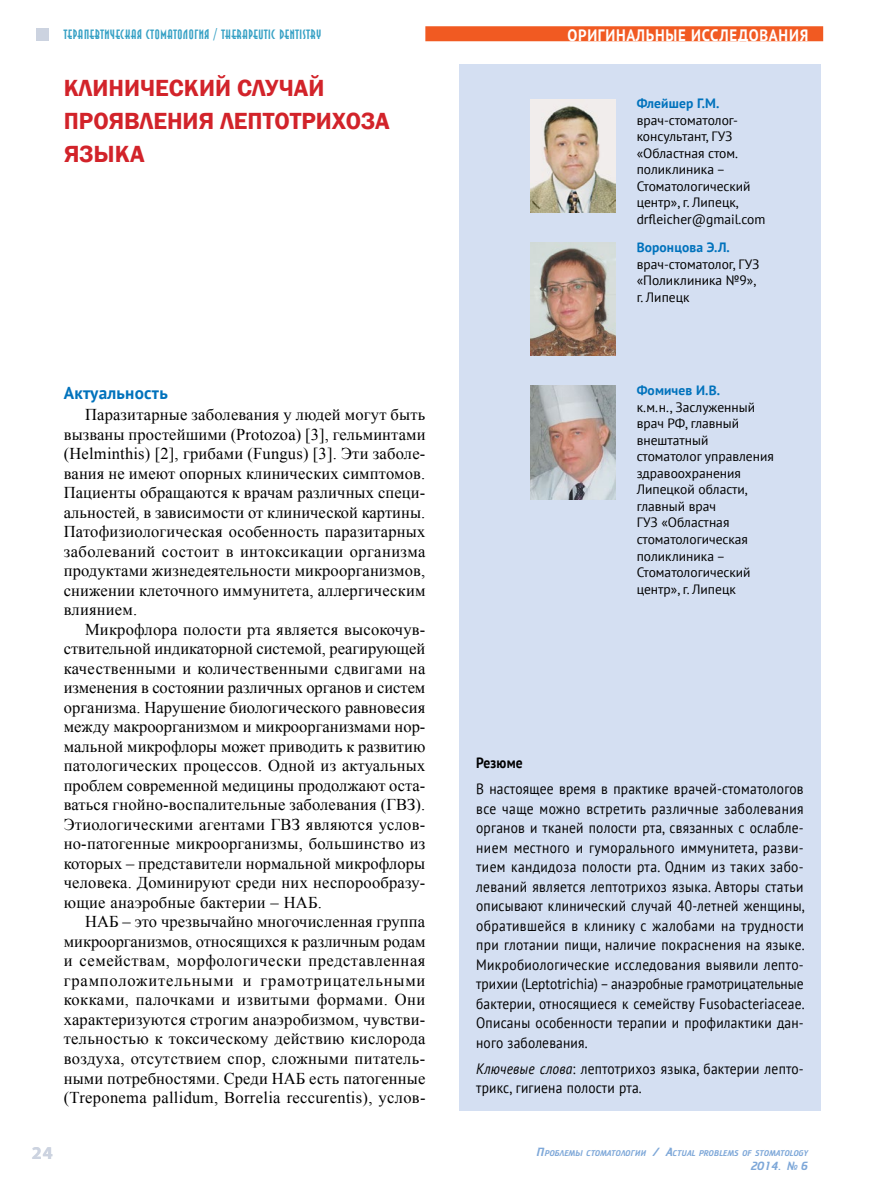
<style>
.page{position:relative;width:872px;height:1204px;background:#fff}
.page>*{position:absolute;margin:0;border:0;box-sizing:border-box;transform-origin:0 0}
.t1{font:600 24px/33px "Franklin Gothic";color:#d2232a}
.t2{font:700 18px "Myriad Pro";color:#ccd3e0}
.t3{font:700 17.25px "PT Sans";letter-spacing:.015em;color:#0072bc}
.t4{font:16.5px/19.5px "Times New Roman";letter-spacing:.015em;color:#000;text-align:justify}
.t5{font:700 16.5px "PT Sans";letter-spacing:.05em;color:#fff;scale:.9 1}
.t6{font:15px/19.5px "PT Sans";letter-spacing:.015em;color:#000;text-align:justify;scale:.9 1}
.t7{font:700 15px "PT Sans";letter-spacing:.015em;color:#000;scale:.9 1}
.t8{font:13.5px/16.5px "PT Sans";color:#000}
.t9{font:700 13.5px "Anna C";letter-spacing:.05em;color:#37a1c5}
.t10{font:700 13.5px "PT Sans";letter-spacing:.01em;color:#0072bc}
.t11{font:12px "Cricket";color:#7da7d8}
.t12{font:8.4px "Cricket";letter-spacing:.005em;color:#7da7d8}
.s1{font-style:italic}
.s2{font-size:12px}
</style>
<div class="page">
<div style="left:425px;top:26px;width:398px;height:15px;background:#f15a22"></div>
<div style="left:36px;top:28px;width:13px;height:12px;background:#ccd3e0"></div>
<div style="left:459px;top:64px;width:361px;height:1046px;background:#d4dff2"></div>
<img style="left:530px;top:99px;width:85px;height:114px">
<img style="left:530px;top:242px;width:85px;height:114px">
<img style="left:530px;top:386px;width:85px;height:113px">
<p class="t9" style="left:64px;top:27px;width:259px">ТЕРАПЕВТИЧЕСКАЯ СТОМАТОЛОГИЯ / THERAPEUTIC DENTISTRY</p>
<h1 class="t1" style="left:64px;top:72px;width:327px">КЛИНИЧЕСКИЙ СЛУЧАЙ<br>ПРОЯВЛЕНИЯ ЛЕПТОТРИХОЗА<br>ЯЗЫКА</h1>
<p class="t3" style="left:64px;top:381px;width:105px">Актуальность</p>
<p class="t4" style="left:64px;top:404px;width:363px;text-indent:21px">Паразитарные заболевания у людей могут быть вызваны простейшими (Protozoa) [3], гельминтами (Helminthis) [2], грибами (Fungus) [3]. Эти заболе&shy;вания не имеют опорных клинических симптомов.<br>Пациенты обращаются к врачам различных специ&shy;альностей, в зависимости от клинической картины.<br>Патофизиологическая особенность паразитарных заболеваний состоит в интоксикации организма продуктами жизнедеятельности микроорганизмов, снижении клеточного иммунитета, аллергическим влиянием.</p>
<p class="t4" style="left:64px;top:619px;width:363px;text-indent:21px">Микрофлора полости рта является высокочув&shy;ствительной индикаторной системой, реагирующей качественными и количественными сдвигами на изменения в состоянии различных органов и систем организма. Нарушение биологического равновесия между макроорганизмом и микроорганизмами нор&shy;мальной микрофлоры может приводить к развитию патологических процессов. Одной из актуальных проблем современной медицины продолжают оста&shy;ваться гнойно-воспалительные заболевания (ГВЗ).<br>Этиологическими агентами ГВЗ являются услов&shy;но-патогенные микроорганизмы, большинство из которых – представители нормальной микрофлоры человека. Доминируют среди них неспорообразу&shy;ющие анаэробные бактерии – НАБ.</p>
<p class="t4" style="left:64px;top:911px;width:363px;text-indent:21px">НАБ – это чрезвычайно многочисленная группа микроорганизмов, относящихся к различным родам и семействам, морфологически представленная грамположительными и грамотрицательными кокками, палочками и извитыми формами. Они характеризуются строгим анаэробизмом, чувстви&shy;тельностью к токсическому действию кислорода воздуха, отсутствием спор, сложными питатель&shy;ными потребностями. Среди НАБ есть патогенные (Treponema pallidum, Borrelia reccurentis), услов-</p>
<p class="t2" style="left:32px;top:1141px;width:22px">24</p>
<p class="t5" style="left:567px;top:24px;width:269px">ОРИГИНАЛЬНЫЕ ИССЛЕДОВАНИЯ</p>
<p class="t10" style="left:636px;top:94px;width:83px">Флейшер Г.М.</p>
<p class="t8" style="left:636px;top:111px;width:130px">врач-стоматолог&shy;консультант, ГУЗ «Областная стом. поликлиника –<br>Стоматологический центр», г. Липецк, drfleicher@gmail.com</p>
<p class="t10" style="left:636px;top:238px;width:94px">Воронцова Э.Л.</p>
<p class="t8" style="left:636px;top:255px;width:124px">врач-стоматолог, ГУЗ «Поликлиника №9», г. Липецк</p>
<p class="t10" style="left:636px;top:382px;width:84px">Фомичев И.В.</p>
<p class="t8" style="left:636px;top:398px;width:139px">к.м.н., Заслуженный врач РФ, главный внештатный стоматолог управления здравоохранения<br>Липецкой области, главный врач<br>ГУЗ «Областная стоматологическая поликлиника –<br>Стоматологический центр», г. Липецк</p>
<p class="t7" style="left:476px;top:753px;width:53px">Резюме</p>
<p class="t6" style="left:476px;top:779px;width:367px">В настоящее время в практике врачей-стоматологов все чаще можно встретить различные заболевания органов и тканей полости рта, связанных с ослабле&shy;нием местного и гуморального иммунитета, разви&shy;тием кандидоза полости рта. Одним из таких забо&shy;леваний является лептотрихоз языка. Авторы статьи описывают клинический случай 40-летней женщины, обратившейся в клинику с жалобами на трудности при глотании пищи, наличие покраснения на языке.<br>Микробиологические исследования выявили лепто&shy;трихии (Leptotrichia) – анаэробные грамотрицательные бактерии, относящиеся к семейству Fusobacteriaceae.<br>Описаны особенности терапии и профилактики дан&shy;ного заболевания.</p>
<p class="t6" style="left:476px;top:1058px;width:365px"><span class="s1">Ключевые слова</span>: лептотрихоз языка, бактерии лепто&shy;трикс, гигиена полости рта.</p>
<p class="t12" style="left:537px;top:1148px;width:273px"><span class="s2">П</span>РОБЛЕМЫ СТОМАТОЛОГИИ <span class="s2">/ A</span>CTUAL PROBLEMS OF STOMATOLOGY</p>
<p class="t11" style="left:750px;top:1159px;width:59px">2014. № 6</p>
</div>
